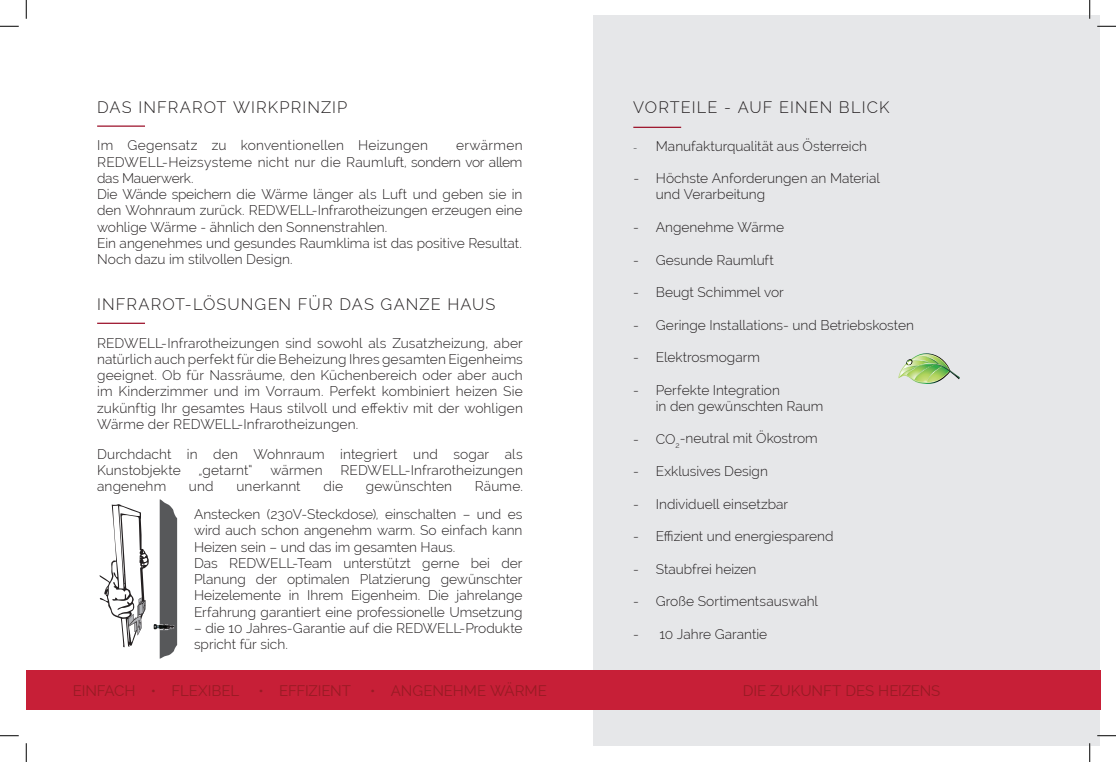
<style>
.page{position:relative;width:1116px;height:762px;background:#fff}
.page>*{position:absolute;margin:0;border:0;box-sizing:border-box;transform-origin:0 0}
.t1{font:300 16.25px "Raleway";letter-spacing:.065em;color:#231f20}
.t2{font:15px "Raleway";letter-spacing:-.005em;color:#981b24}
.t3{font:300 13.75px/16.2px "Raleway";color:#231f20}
.t4{font:300 13.75px "Raleway";letter-spacing:.02em;color:#231f20}
.s1{font-weight:400;font-size:10px;color:#57585a}
</style>
<div class="page">
<div style="left:593px;top:16px;width:507px;height:730px;background:#e6e7e9"></div>
<svg style="left:898px;top:353px;width:61px;height:31px"></svg>
<hr style="left:97px;top:125px;width:48px;height:2px;background:#9c1129">
<hr style="left:97px;top:322px;width:48px;height:2px;background:#9c1129">
<hr style="left:633px;top:127px;width:48px;height:1px;background:#9c1129">
<svg style="left:99px;top:499px;width:78px;height:159px"></svg>
<div style="left:26px;top:669px;width:1074px;height:40px;background:#c71f37"></div>
<svg style="left:0;top:25px;width:19px;height:2px"></svg>
<svg style="left:1097px;top:25px;width:18px;height:2px"></svg>
<svg style="left:0;top:735px;width:19px;height:1px"></svg>
<svg style="left:1097px;top:735px;width:18px;height:1px"></svg>
<svg style="left:25px;top:0;width:2px;height:19px"></svg>
<svg style="left:25px;top:743px;width:2px;height:18px"></svg>
<svg style="left:1088px;top:0;width:2px;height:19px"></svg>
<svg style="left:1089px;top:743px;width:1px;height:18px"></svg>
<p class="t1" style="left:97px;top:97px;width:252px">DAS INFRAROT WIRKPRINZIP</p>
<p class="t4" style="left:97px;top:137px;width:332px">Im Gegensatz zu konventionellen Heizungen</p>
<p class="t3" style="left:97px;top:137px;width:427px;text-indent:359px">erwärmen REDWELL-Heizsysteme nicht nur die Raumluft, sondern vor allem das Mauerwerk.<br>Die Wände speichern die Wärme länger als Luft und geben sie in den Wohnraum zurück. REDWELL-Infrarotheizungen erzeugen eine wohlige Wärme - ähnlich den Sonnenstrahlen.<br>Ein angenehmes und gesundes Raumklima ist das positive Resultat.<br>Noch dazu im stilvollen Design.</p>
<p class="t1" style="left:97px;top:294px;width:400px">INFRAROT-LÖSUNGEN FÜR DAS GANZE HAUS</p>
<p class="t3" style="left:97px;top:334px;width:427px;text-align:justify">REDWELL-Infrarotheizungen sind sowohl als Zusatzheizung, aber natürlich auch perfekt für die Beheizung Ihres gesamten Eigenheims geeignet. Ob für Nassräume, den Küchenbereich oder aber auch im Kinderzimmer und im Vorraum. Perfekt kombiniert heizen Sie zukünftig Ihr gesamtes Haus stilvoll und effektiv mit der wohligen Wärme der REDWELL-Infrarotheizungen.</p>
<p class="t3" style="left:97px;top:445px;width:427px">Durchdacht in den Wohnraum integriert und sogar als<br>Kunstobjekte</p>
<p class="t3" style="left:199px;top:462px;width:55px">„getarnt“</p>
<p class="t3" style="left:270px;top:462px;width:54px">wärmen</p>
<p class="t3" style="left:340px;top:462px;width:184px">REDWELL-Infrarotheizungen</p>
<p class="t3" style="left:97px;top:478px;width:71px">angenehm</p>
<p class="t3" style="left:189px;top:478px;width:26px">und</p>
<p class="t3" style="left:236px;top:478px;width:66px">unerkannt</p>
<p class="t3" style="left:323px;top:478px;width:21px">die</p>
<p class="t3" style="left:366px;top:478px;width:88px">gewünschten</p>
<p class="t3" style="left:475px;top:478px;width:49px">Räume.</p>
<p class="t3" style="left:194px;top:505px;width:330px">Anstecken (230V-Steckdose), einschalten – und es wird auch schon angenehm warm. So einfach kann Heizen sein – und das im gesamten Haus.<br>Das REDWELL-Team unterstützt gerne bei der Planung der optimalen Platzierung gewünschter Heizelemente in Ihrem Eigenheim. Die jahrelange Erfahrung garantiert eine professionelle Umsetzung</p>
<p class="t3" style="left:194px;top:619px;width:330px">– die 10 Jahres-Garantie auf die REDWELL-Produkte spricht für sich.</p>
<p class="t1" style="left:633px;top:97px;width:258px">VORTEILE - AUF EINEN BLICK</p>
<p class="t3" style="left:633px;top:137px;width:235px"><span class="s1">-</span> Manufakturqualität aus Österreich</p>
<p class="t3" style="left:656px;top:170px;width:225px;text-indent:-22px">- Höchste Anforderungen an Material und Verarbeitung</p>
<p class="t3" style="left:633px;top:219px;width:152px">- Angenehme Wärme</p>
<p class="t3" style="left:633px;top:251px;width:142px">- Gesunde Raumluft</p>
<p class="t3" style="left:633px;top:284px;width:152px">- Beugt Schimmel vor</p>
<p class="t3" style="left:633px;top:316px;width:282px">- Geringe Installations- und Betriebskosten</p>
<p class="t3" style="left:633px;top:349px;width:128px">- Elektrosmogarm</p>
<p class="t3" style="left:656px;top:381px;width:169px;text-indent:-22px">- Perfekte Integration<br>in den gewünschten Raum</p>
<p class="t3" style="left:633px;top:430px;width:186px">- CO<sub>2</sub>-neutral mit Ökostrom</p>
<p class="t3" style="left:633px;top:462px;width:136px">- Exklusives Design</p>
<p class="t3" style="left:633px;top:495px;width:156px">- Individuell einsetzbar</p>
<p class="t3" style="left:633px;top:527px;width:202px">- Effizient und energiesparend</p>
<p class="t3" style="left:633px;top:560px;width:125px">- Staubfrei heizen</p>
<p class="t3" style="left:633px;top:592px;width:186px">- Große Sortimentsauswahl</p>
<p class="t3" style="left:633px;top:625px;width:135px">- 10 Jahre Garantie</p>
<p class="t2" style="left:73px;top:682px;width:168px">EINFACH • FLEXIBEL</p>
<p class="t2" style="left:258px;top:682px;width:94px">• EFFIZIENT</p>
<p class="t2" style="left:370px;top:682px;width:178px">• ANGENEHME WÄRME</p>
<p class="t2" style="left:742px;top:682px;width:199px">DIE ZUKUNFT DES HEIZENS</p>
</div>
